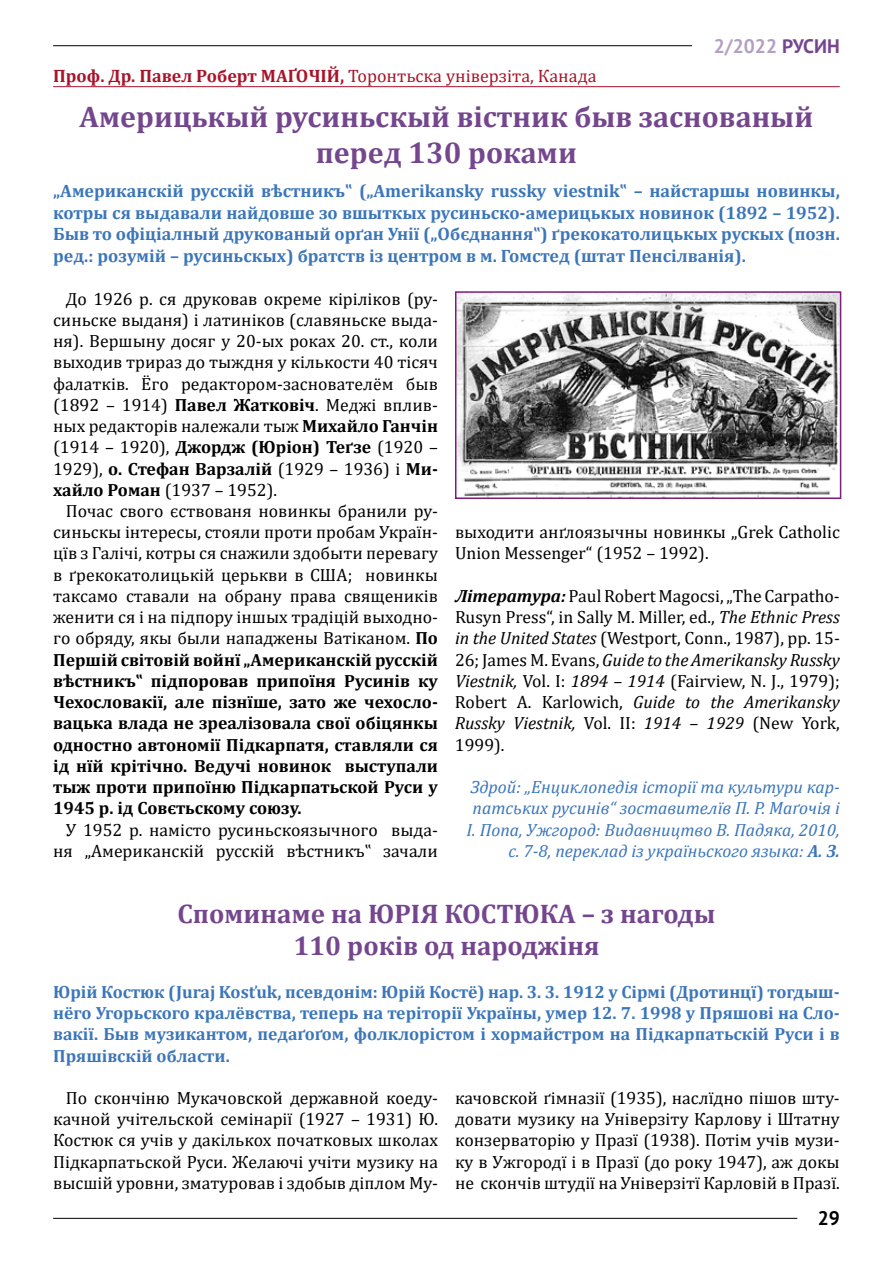
<style>
.page{position:relative;width:893px;height:1263px;background:#fff}
.page>*{position:absolute;margin:0;border:0;box-sizing:border-box;transform-origin:0 0}
.t1{font:700 30px/36px "Cambria";color:#74468e;text-align:center}
.t2{font:700 27px/32.4px "Cambria";color:#74468e;text-align:center}
.t3{font:700 19.5px "PT Sans";color:#b59ec3}
.t4{font:700 19.5px "PT Sans";color:#000}
.t5{font:700 18px/21.6px "Cambria";color:#3b76ba;text-align:justify}
.t6{font:700 18px "Cambria";color:#a9132a}
.t7{font:17.7px/21.3px "Cambria";color:#000;text-align:justify}
.t8{font:700 17.7px/21.3px "Cambria";color:#000;text-align:justify}
.t9{font:700 17.7px/21.3px "Cambria";color:#3b76ba;text-align:justify}
.t10{font:italic 17.7px/21.3px "Cambria";color:#3b76ba;text-align:right}
.s1{color:#74468e}
.s2{font-weight:400}
.s3{font-weight:700}
.s4{font-weight:700;font-style:italic}
.s5{font-style:italic}
</style>
<div class="page">
<hr style="left:53px;top:1218px;width:744px;height:1px;background:#000">
<hr style="left:53px;top:45px;width:639px;height:1px;background:#000">
<hr style="left:53px;top:86px;width:787px;height:1px;background:#a9132a">
<img style="left:458px;top:294px;width:380px;height:202px">
<div style="left:455px;top:291px;width:386px;height:208px;border:2px solid #7d1e7c"></div>
<p class="t3" style="left:714px;top:33px;width:128px">2/2022 <span class="s1">РУСИН</span></p>
<p class="t6" style="left:53px;top:63px;width:545px">Проф. Др. Павел Роберт МАҐОЧІЙ, <span class="s2">Торонтьска універзіта, Канада</span></p>
<h1 class="t1" style="left:80px;top:97px;width:735px">Америцькый русиньскый вістник быв заснованый перед 130 роками</h1>
<p class="t5" style="left:53px;top:179px;width:788px">„Американскій русскій вѣстникъ‟ („Amerikansky russky viestnik‟ – найстаршы новинкы, котры ся выдавали найдовше зо вшыткых русиньско-америцькых новинок (1892 – 1952).<br>Быв то офіціалный друкованый орґан Унії („Обєднання‟) ґрекокатолицькых рускых (позн. ред.: розумій – русиньскых) братств із центром в м. Гомстед (штат Пенсілванія).</p>
<p class="t7" style="left:53px;top:288px;width:386px;text-indent:13px">До 1926 р. ся друковав окреме кіріліков (ру&shy;синьске выданя) і латиніков (славяньске выда&shy;ня). Вершыну досяг у 20-ых роках 20. ст., коли выходив трираз до тыждня у кількости 40 тісяч фалатків. Ёго редактором-заснователём быв (1892 – 1914) <span class="s3">Павел Жатковіч</span>. Меджі вплив&shy;ных редакторів належали тыж <span class="s3">Михайло Ганчін </span>(1914 – 1920), <span class="s3">Джордж (Юріон) Теґзе</span> (1920 – 1929), <span class="s3">о. Стефан Варзалій</span> (1929 – 1936) і <span class="s3">Ми&shy;хайло Роман</span> (1937 – 1952).</p>
<p class="t8" style="left:53px;top:500px;width:386px;text-indent:13px"><span class="s2">Почас свого єствованя новинкы бранили ру&shy;синьскы інтересы, стояли проти пробам Україн&shy;цїв з Галічі, котры ся снажили здобыти перевагу в ґрекокатолицькій церькви в США; новинкы таксамо ставали на обрану права священиків женити ся і на підпору іншых традіцій выходно&shy;го обряду, якы были нападжены Ватіканом.</span> По Першій світовій войнї „Американскій русскій вѣстникъ‟ підпоровав припоїня Русинів ку Чехословакії, але пізнїше, зато же чехосло&shy;вацька влада не зреалізовала свої обіцянкы одностно автономії Підкарпатя, ставляли ся ід нїй крітічно. Ведучі новинок выступали тыж проти припоїню Підкарпатьской Руси у 1945 р. ід Совєтьскому союзу.</p>
<p class="t7" style="left:53px;top:819px;width:386px;text-align:right">У 1952 р. намісто русиньскоязычного выда&shy;ня „Американскій русскій вѣстникъ‟ зачали</p>
<p class="t7" style="left:455px;top:521px;width:386px">выходити анґлоязычны новинкы „Grek Catholic<br>Union Messenger“ (1952 – 1992).</p>
<p class="t7" style="left:455px;top:585px;width:386px"><span class="s4">Література:</span> Paul Robert Magocsi, „The Carpatho-Rusyn Press“, in Sally M. Miller, ed., <span class="s5">The Ethnic Press in the United States</span> (Westport, Conn., 1987), pp. 15- 26; James M. Evаns, <span class="s5">Guide to the Amerikansky Russky Viestnik,</span> Vol. I: <span class="s5">1894 – 1914</span> (Fairview, N. J., 1979); Robert A. Karlowich, <span class="s5">Guide to the Amerikansky Russky Viestnik,</span> Vol. II: <span class="s5">1914 – 1929</span> (New York, 1999).</p>
<p class="t10" style="left:467px;top:776px;width:375px">Здрой: „Енциклопедія історії та культури кар&shy;патських русинів“ зоставителїв П. Р. Маґочія і І. Попа, Ужгород: Видавництво В. Падяка, 2010, с. 7-8, переклад із україньского языка: <span class="s3">А. З.</span></p>
<h2 class="t2" style="left:178px;top:896px;width:539px">Споминаме на ЮРІЯ КОСТЮКА – з нагоды<br>110 років од народжіня</h2>
<p class="t9" style="left:53px;top:980px;width:788px">Юрій Костюк (Juraj Kosťuk, псевдонім: Юрій Костё) нар. 3. 3. 1912 у Сірмі (Дротинцї) тогдыш&shy;нёго Угорьского кралёвства, теперь на теріторії Україны, умер 12. 7. 1998 у Пряшові на Сло&shy;вакії. Быв музикантом, педаґоґом, фолклорістом i хормайстром на Підкарпатьскій Руси і в Пряшівскій области.</p>
<p class="t7" style="left:53px;top:1087px;width:386px;text-indent:13px">По скончіню Мукачовской державной коеду&shy;качной учітельской семінарії (1927 – 1931) Ю.<br>Костюк ся учів у дакількох початковых школах Підкарпатьской Руси. Желаючі учіти музику на высшій уровни, зматуровав і здобыв діплом Му-</p>
<p class="t7" style="left:455px;top:1087px;width:386px">качовской ґімназії (1935), наслїдно пішов шту&shy;довати музику на Універзіту Карлову і Штатну конзерваторію у Празї (1938). Потім учів музи&shy;ку в Ужгородї і в Празї (до року 1947), аж докы не скончів штудії на Універзітї Карловій в Празї.</p>
<p class="t4" style="left:818px;top:1205px;width:24px">29</p>
</div>
